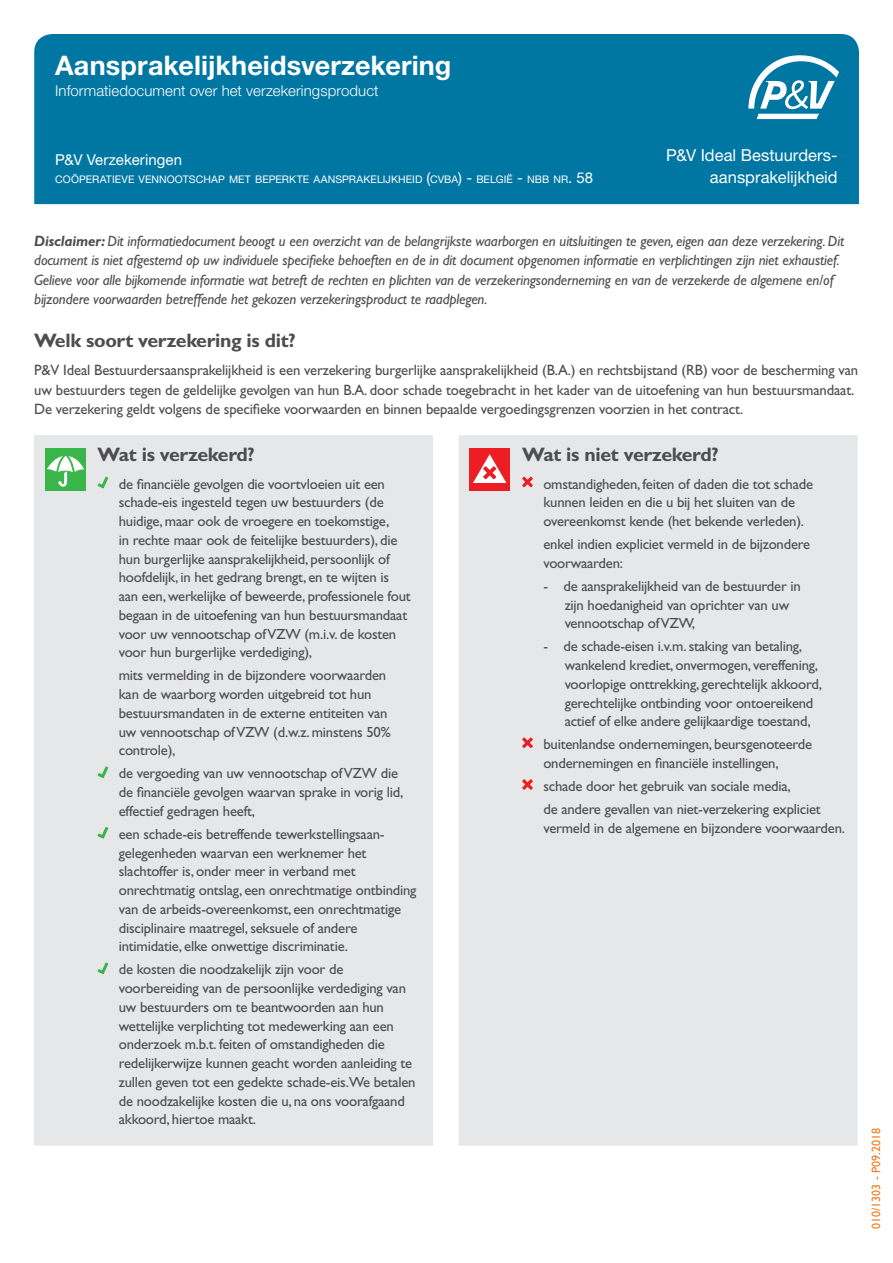
<style>
.page{position:relative;width:893px;height:1263px;background:#fff}
.page>*{position:absolute;margin:0;border:0;box-sizing:border-box;transform-origin:0 0}
.t1{font:700 27px "Helvetica Neue LT Std";letter-spacing:.005em;color:#fff}
.t2{font:700 19.5px "Gill Sans Std";letter-spacing:-.015em;color:#4d4d4f}
.t3{font:16.5px/21.6px "Helvetica Neue LT Std";color:#fff;text-align:right}
.t4{font:italic 15px/19.5px "Gill Sans Std";letter-spacing:-.01em;color:#4d4d4f}
.t5{font:15px/19.5px "Gill Sans Std";letter-spacing:-.01em;color:#4d4d4f}
.t6{font:300 15px "Helvetica Neue LT Std";letter-spacing:.005em;color:#fff}
.t7{font:15px "Helvetica Neue LT Std";letter-spacing:.005em;color:#fff}
.t8{font:14.7px/18.8px "Gill Sans Std";letter-spacing:-.015em;color:#4d4d4f}
.t9{font:12px "Gill Sans";color:#f47b20}
.t10{font:10.5px "Helvetica Neue LT Std";letter-spacing:.005em;color:#fff}
.s1{font-size:15px}
.s2{font-weight:700}
</style>
<div class="page">
<div style="left:34px;top:34px;width:825px;height:170px;background:#0076a3"></div>
<svg style="left:748px;top:55px;width:91px;height:64px"></svg>
<div style="left:34px;top:435px;width:824px;height:711px;background:#e6e7e8"></div>
<div style="left:45px;top:448px;width:41px;height:43px;background:#39b54a"></div>
<svg style="left:47px;top:451px;width:37px;height:35px"></svg>
<svg style="left:98px;top:477px;width:10px;height:11px"></svg>
<svg style="left:98px;top:766px;width:10px;height:12px"></svg>
<svg style="left:98px;top:827px;width:10px;height:12px"></svg>
<svg style="left:98px;top:962px;width:10px;height:12px"></svg>
<div style="left:469px;top:448px;width:41px;height:43px;background:#ed1d24"></div>
<svg style="left:473px;top:454px;width:33px;height:29px"></svg>
<svg style="left:522px;top:477px;width:11px;height:10px"></svg>
<svg style="left:522px;top:737px;width:11px;height:11px"></svg>
<svg style="left:522px;top:779px;width:11px;height:11px"></svg>
<h1 class="t1" style="left:55px;top:48px;width:398px">Aansprakelijkheidsverzekering</h1>
<p class="t6" style="left:55px;top:81px;width:325px">Informatiedocument over het verzekeringsproduct</p>
<p class="t7" style="left:55px;top:151px;width:128px">P&amp;V Verzekeringen</p>
<p class="t10" style="left:55px;top:173px;width:539px">COÖPERATIEVE VENNOOTSCHAP MET BEPERKTE AANSPRAKELIJKHEID <span class="s1">(</span>CVBA<span class="s1">) -</span> BELGIË <span class="s1">-</span> NBB NR<span class="s1">. 58</span></p>
<p class="t3" style="left:666px;top:144px;width:173px">P&amp;V Ideal Bestuurders&shy;aansprakelijkheid</p>
<p class="t4" style="left:34px;top:231px;width:811px"><span class="s2">Disclaimer:</span> Dit informatiedocument beoogt u een overzicht van de belangrijkste waarborgen en uitsluitingen te geven, eigen aan deze verzekering. Dit document is niet afgestemd op uw individuele specifieke behoeften en de in dit document opgenomen informatie en verplichtingen zijn niet exhaustief.<br>Gelieve voor alle bijkomende informatie wat betreft de rechten en plichten van de verzekeringsonderneming en van de verzekerde de algemene en/of bijzondere voorwaarden betreffende het gekozen verzekeringsproduct te raadplegen.</p>
<h2 class="t2" style="left:34px;top:329px;width:263px">Welk soort verzekering is dit?</h2>
<p class="t5" style="left:34px;top:360px;width:825px">P&amp;V Ideal Bestuurdersaansprakelijkheid is een verzekering burgerlijke aansprakelijkheid (B.A.) en rechtsbijstand (RB) voor de bescherming van uw bestuurders tegen de geldelijke gevolgen van hun B.A. door schade toegebracht in het kader van de uitoefening van hun bestuursmandaat.<br>De verzekering geldt volgens de specifieke voorwaarden en binnen bepaalde vergoedingsgrenzen voorzien in het contract.</p>
<h2 class="t2" style="left:98px;top:443px;width:159px">Wat is verzekerd?</h2>
<p class="t8" style="left:119px;top:474px;width:293px">de financiële gevolgen die voortvloeien uit een schade-eis ingesteld tegen uw bestuurders (de huidige, maar ook de vroegere en toekomstige,<br>in rechte maar ook de feitelijke bestuurders), die hun burgerlijke aansprakelijkheid, persoonlijk of hoofdelijk, in het gedrang brengt, en te wijten is aan een, werkelijke of beweerde, professionele fout begaan in de uitoefening van hun bestuursmandaat voor uw vennootschap of VZW (m.i.v. de kosten voor hun burgerlijke verdediging),</p>
<p class="t8" style="left:119px;top:666px;width:273px">mits vermelding in de bijzondere voorwaarden kan de waarborg worden uitgebreid tot hun bestuursmandaten in de externe entiteiten van uw vennootschap of VZW (d.w.z. minstens 50% controle),</p>
<p class="t8" style="left:119px;top:764px;width:286px">de vergoeding van uw vennootschap of VZW die de financiële gevolgen waarvan sprake in vorig lid, effectief gedragen heeft,</p>
<p class="t8" style="left:119px;top:825px;width:299px">een schade-eis betreffende tewerkstellingsaan&shy;gelegenheden waarvan een werknemer het slachtoffer is, onder meer in verband met onrechtmatig ontslag, een onrechtmatige ontbinding van de arbeids-overeenkomst, een onrechtmatige disciplinaire maatregel, seksuele of andere intimidatie, elke onwettige discriminatie.</p>
<p class="t8" style="left:119px;top:960px;width:298px">de kosten die noodzakelijk zijn voor de voorbereiding van de persoonlijke verdediging van uw bestuurders om te beantwoorden aan hun wettelijke verplichting tot medewerking aan een onderzoek m.b.t. feiten of omstandigheden die redelijkerwijze kunnen geacht worden aanleiding te zullen geven tot een gedekte schade-eis.We betalen de noodzakelijke kosten die u, na ons voorafgaand akkoord, hiertoe maakt.</p>
<h2 class="t2" style="left:522px;top:443px;width:198px">Wat is niet verzekerd?</h2>
<p class="t8" style="left:543px;top:474px;width:271px">omstandigheden, feiten of daden die tot schade kunnen leiden en die u bij het sluiten van de overeenkomst kende (het bekende verleden).</p>
<p class="t8" style="left:543px;top:535px;width:268px">enkel indien expliciet vermeld in de bijzondere voorwaarden:</p>
<p class="t8" style="left:565px;top:577px;width:238px;text-indent:-21px">- de aansprakelijkheid van de bestuurder in zijn hoedanigheid van oprichter van uw vennootschap of VZW,</p>
<p class="t8" style="left:565px;top:637px;width:259px;text-indent:-21px">- de schade-eisen i.v.m. staking van betaling, wankelend krediet, onvermogen, vereffening, voorlopige onttrekking, gerechtelijk akkoord, gerechtelijke ontbinding voor ontoereikend actief of elke andere gelijkaardige toestand,</p>
<p class="t8" style="left:543px;top:735px;width:270px">buitenlandse ondernemingen, beursgenoteerde ondernemingen en financiële instellingen,</p>
<p class="t8" style="left:543px;top:775px;width:279px;line-height:23px">schade door het gebruik van sociale media,<br>de andere gevallen van niet-verzekering expliciet</p>
<p class="t8" style="left:543px;top:819px;width:303px">vermeld in de algemene en bijzondere voorwaarden.</p>
<p class="t9" style="left:869px;top:1229px;width:102px;rotate:-90deg">010/1303 - P09.2018</p>
</div>
